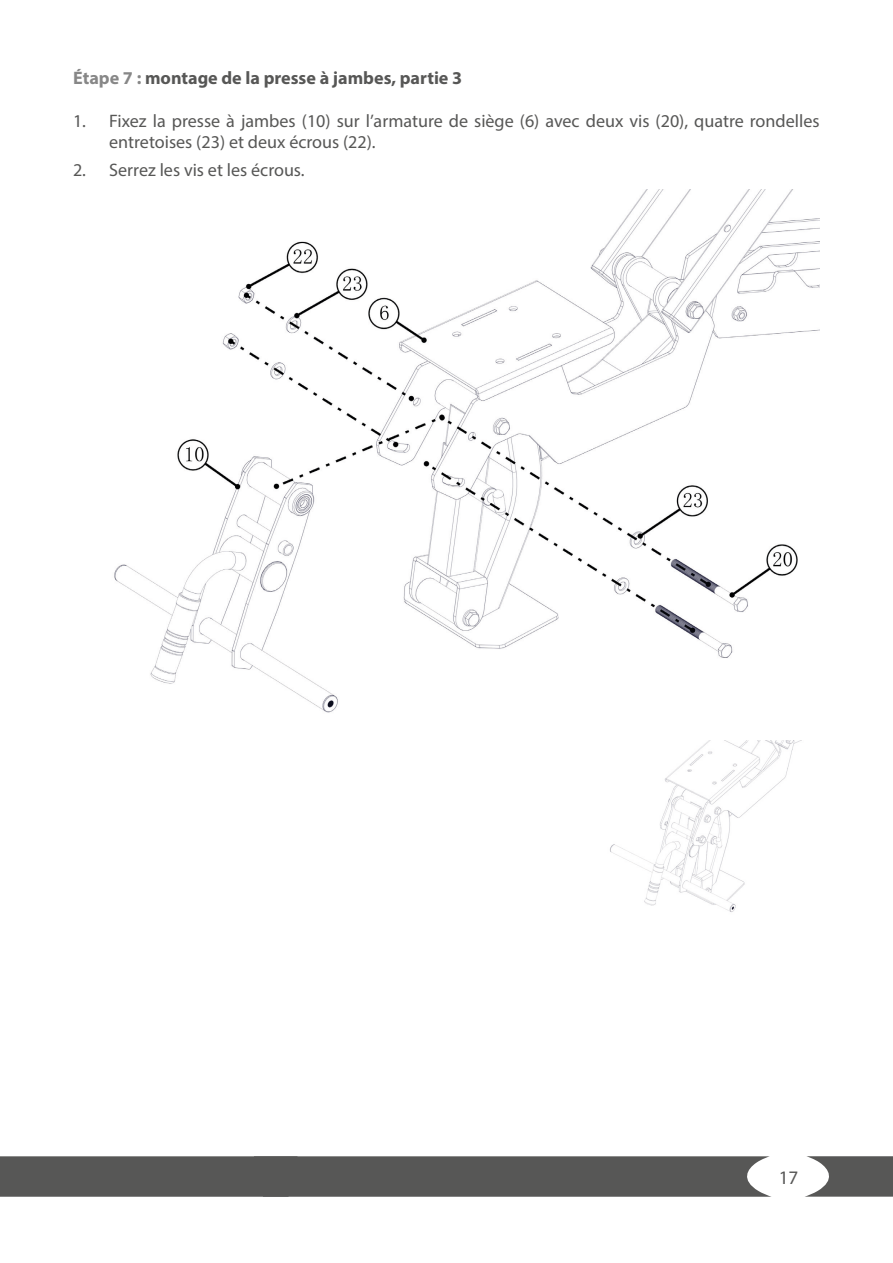
<style>
.page{position:relative;width:893px;height:1263px;background:#fff}
.page>*{position:absolute;margin:0;border:0;box-sizing:border-box;transform-origin:0 0}
.t1{font:19.2px "Myriad Pro";color:#575756}
.t2{font:18.15px/21.8px "Myriad Pro";color:#575756}
.t3{font:700 18.15px "Myriad Pro";color:#575756}
.s1{color:#878787}
</style>
<div class="page">
<img style="left:114px;top:189px;width:705px;height:524px">
<img style="left:610px;top:741px;width:190px;height:171px">
<svg style="left:0;top:1156px;width:771px;height:41px;background:#5d5d5c"></svg>
<svg style="left:805px;top:1156px;width:88px;height:41px"></svg>
<p class="t3" style="left:73px;top:66px;width:391px"><span class="s1">Étape 7 :</span> montage de la presse à jambes, partie 3</p>
<p class="t2" style="left:109px;top:109px;width:712px;text-indent:-36px">1. Fixez la presse à jambes (10) sur l’armature de siège (6) avec deux vis (20), quatre rondelles entretoises (23) et deux écrous (22).</p>
<p class="t2" style="left:73px;top:159px;width:233px">2. Serrez les vis et les écrous.</p>
<p class="t1" style="left:779px;top:1166px;width:21px">17</p>
</div>
